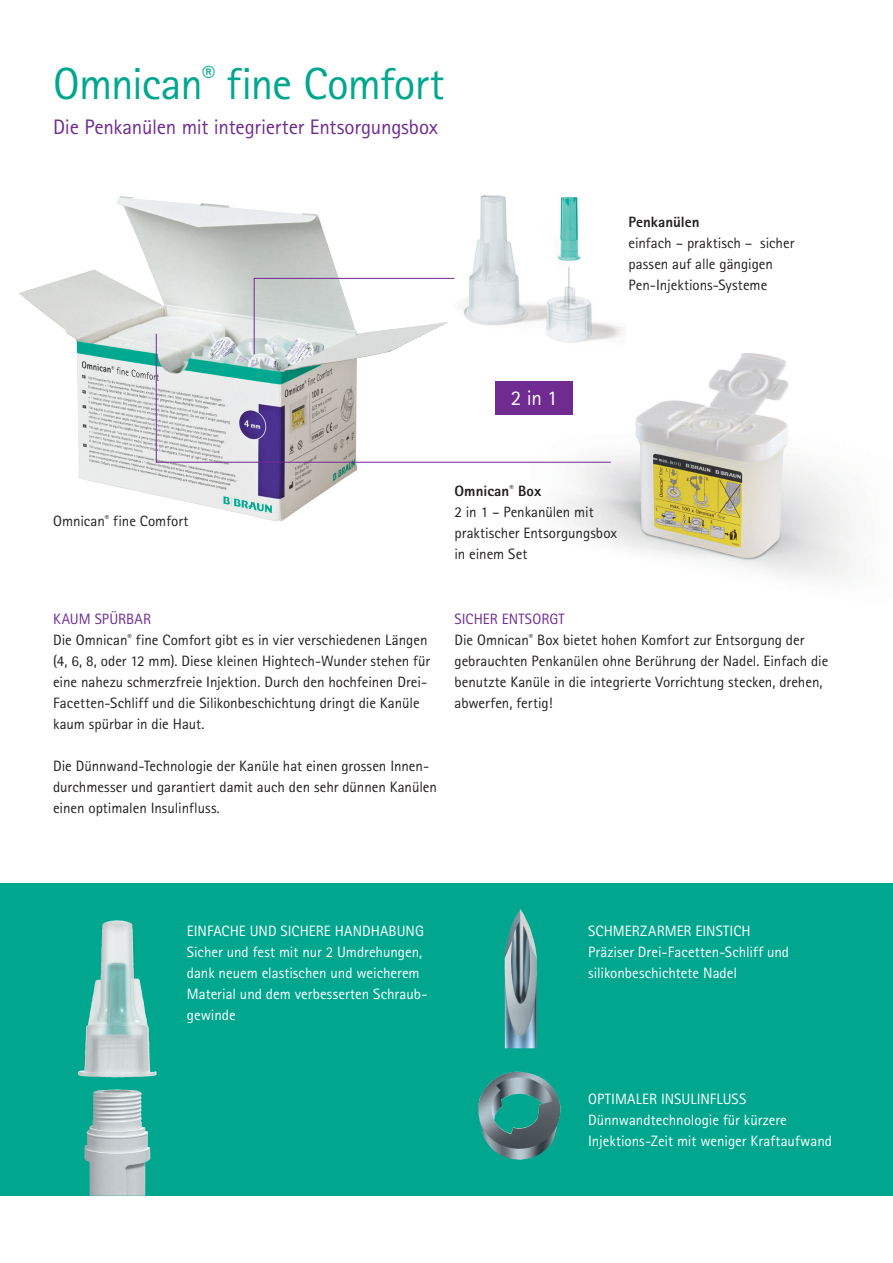
<style>
.page{position:relative;width:893px;height:1263px;background:#fff}
.page>*{position:absolute;margin:0;border:0;box-sizing:border-box;transform-origin:0 0}
.t1{font:45px "Rotis Sans Serif Pro";letter-spacing:-.02em;color:#00a78e}
.t2{font:21px "Rotis Sans Serif Pro";letter-spacing:-.015em;color:#702b91}
.t3{font:21px "Rotis Sans Serif Pro";color:#fff}
.t4{font:15px/21px "Rotis Sans Serif Pro";color:#231f20}
.t5{font:15px/21px "Rotis Sans Serif Pro";color:#fff}
.t6{font:800 15px "Rotis Sans Serif Pro";color:#231f20}
.s1{font-weight:800}
.s2{color:#702b91}
</style>
<div class="page">
<div style="left:0;top:883px;width:893px;height:313px;background:#00a78e"></div>
<img style="left:562px;top:353px;width:290px;height:225px">
<img style="left:505px;top:909px;width:32px;height:139px">
<img style="left:478px;top:1072px;width:83px;height:88px">
<img style="left:78px;top:920px;width:79px;height:185px">
<img style="left:447px;top:195px;width:179px;height:161px">
<img style="left:19px;top:196px;width:428px;height:326px">
<svg style="left:253px;top:278px;width:202px;height:55px"></svg>
<svg style="left:156px;top:333px;width:455px;height:130px"></svg>
<h1 class="t1" style="left:53px;top:57px;width:393px">Omnican<sup>®</sup> fine Comfort</h1>
<h2 class="t2" style="left:53px;top:115px;width:386px">Die Penkanülen mit integrierter Entsorgungsbox</h2>
<p class="t6" style="left:628px;top:212px;width:73px">Penkanülen</p>
<p class="t4" style="left:628px;top:233px;width:167px">einfach – praktisch – sicher passen auf alle gängigen<br>Pen-Injektions-Systeme</p>
<h2 class="t3" style="left:511px;top:386px;width:48px">2 in 1</h2>
<p class="t4" style="left:53px;top:510px;width:137px">Omnican<sup>®</sup> fine Comfort</p>
<p class="t4" style="left:454px;top:480px;width:164px"><span class="s1">Omnican</span><sup>®</sup> <span class="s1">Box<br></span>2 in 1 – Penkanülen mit praktischer Entsorgungsbox in einem Set</p>
<p class="t4" style="left:53px;top:608px;width:379px"><span class="s2">KAUM SPÜRBAR<br></span>Die Omnican<sup>®</sup> fine Comfort gibt es in vier verschiedenen Längen (4, 6, 8, oder 12 mm). Diese kleinen Hightech-Wunder stehen für eine nahezu schmerzfreie Injektion. Durch den hochfeinen Drei-Facetten-Schliff und die Silikonbeschichtung dringt die Kanüle kaum spürbar in die Haut.</p>
<p class="t4" style="left:53px;top:755px;width:385px">Die Dünnwand-Technologie der Kanüle hat einen grossen Innen&shy;durchmesser und garantiert damit auch den sehr dünnen Kanülen einen optimalen Insulinfluss.</p>
<p class="t4" style="left:454px;top:608px;width:375px"><span class="s2">SICHER ENTSORGT<br></span>Die Omnican<sup>®</sup> Box bietet hohen Komfort zur Entsorgung der gebrauchten Penkanülen ohne Berührung der Nadel. Einfach die benutzte Kanüle in die integrierte Vorrichtung stecken, drehen, abwerfen, fertig!</p>
<p class="t5" style="left:187px;top:921px;width:242px">EINFACHE UND SICHERE HANDHABUNG<br>Sicher und fest mit nur 2 Umdrehungen, dank neuem elastischen und weicherem<br>Material und dem verbesserten Schraub&shy;gewinde</p>
<p class="t5" style="left:588px;top:921px;width:202px">SCHMERZARMER EINSTICH<br>Präziser Drei-Facetten-Schliff und silikonbeschichtete Nadel</p>
<p class="t5" style="left:588px;top:1089px;width:245px">OPTIMALER INSULINFLUSS<br>Dünnwandtechnologie für kürzere<br>Injektions-Zeit mit weniger Kraftaufwand</p>
</div>
